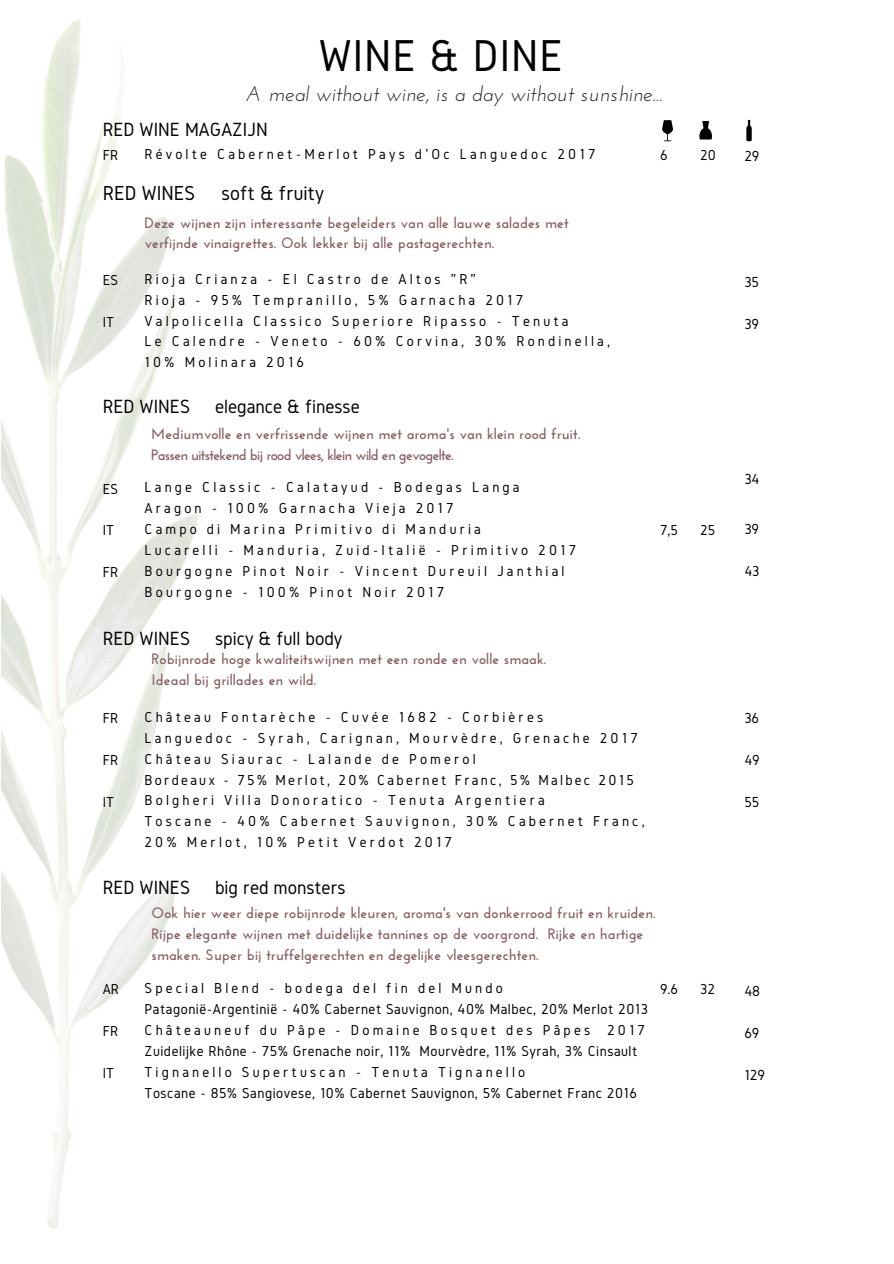
<style>
.page{position:relative;width:894px;height:1264px;background:#fff}
.page>*{position:absolute;margin:0;border:0;box-sizing:border-box;transform-origin:0 0}
.t1{font:46.35px "Gidole";letter-spacing:.02em;color:#000}
.t2{font:italic 21px "Josefin Sans";color:#222}
.t3{font:21px "Gidole";color:#000}
.t4{font:19.8px "Gidole";color:#000}
.t5{font:15.15px "Gidole";color:#000}
.t6{font:15px/20.9px "Gidole";letter-spacing:.21em;color:#000}
.t7{font:700 15px/20.9px "Josefin Sans";letter-spacing:.01em;color:#855c5f}
.t8{font:15px/20.9px "Gidole";letter-spacing:.035em;color:#000}
</style>
<div class="page">
<svg style="left:662px;top:120px;width:10px;height:21px"></svg>
<svg style="left:746px;top:120px;width:5px;height:21px"></svg>
<svg style="left:699px;top:121px;width:12px;height:18px"></svg>
<img style="left:2px;top:19px;width:197px;height:1210px">
<h1 class="t1" style="left:319px;top:31px;width:245px">WINE &amp; DINE</h1>
<h2 class="t2" style="left:246px;top:85px;width:418px">A meal without wine, is a day without sunshine...</h2>
<h3 class="t4" style="left:103px;top:118px;width:166px">RED WINE MAGAZIJN</h3>
<p class="t6" style="left:103px;top:144px;width:17px">FR</p>
<p class="t6" style="left:144px;top:143px;width:452px">Révolte Cabernet-Merlot Pays d'Oc Languedoc 2017</p>
<h2 class="t3" style="left:103px;top:182px;width:94px">RED WINES</h2>
<h2 class="t3" style="left:221px;top:182px;width:104px">soft &amp; fruity</h2>
<p class="t6" style="left:103px;top:269px;width:17px">ES</p>
<p class="t6" style="left:103px;top:311px;width:13px">IT</p>
<p class="t7" style="left:144px;top:213px;width:425px">Deze wijnen zijn interessante begeleiders van alle lauwe salades met verfijnde vinaigrettes. Ook lekker bij alle pastagerechten.</p>
<p class="t6" style="left:144px;top:268px;width:467px">Rioja Crianza - El Castro de Altos "R"<br>Rioja - 95% Tempranillo, 5% Garnacha 2017<br>Valpolicella Classico Superiore Ripasso - Tenuta<br>Le Calendre - Veneto - 60% Corvina, 30% Rondinella, 10% Molinara 2016</p>
<h3 class="t4" style="left:103px;top:395px;width:258px">RED WINES elegance &amp; finesse</h3>
<p class="t6" style="left:103px;top:478px;width:17px">ES</p>
<p class="t6" style="left:103px;top:519px;width:13px">IT</p>
<p class="t6" style="left:103px;top:561px;width:17px">FR</p>
<p class="t7" style="left:151px;top:425px;width:430px">Mediumvolle en verfrissende wijnen met aroma's van klein rood fruit.<br>Passen uitstekend bij rood vlees, klein wild en gevogelte.</p>
<p class="t6" style="left:144px;top:477px;width:433px">Lange Classic - Calatayud - Bodegas Langa Aragon - 100% Garnacha Vieja 2017<br>Campo di Marina Primitivo di Manduria<br>Lucarelli - Manduria, Zuid-Italië - Primitivo 2017<br>Bourgogne Pinot Noir - Vincent Dureuil Janthial Bourgogne - 100% Pinot Noir 2017</p>
<h3 class="t4" style="left:103px;top:627px;width:241px">RED WINES spicy &amp; full body</h3>
<p class="t6" style="left:103px;top:707px;width:17px">FR</p>
<p class="t6" style="left:103px;top:749px;width:17px">FR</p>
<p class="t6" style="left:103px;top:791px;width:13px">IT</p>
<p class="t7" style="left:151px;top:650px;width:396px">Robijnrode hoge kwaliteitswijnen met een ronde en volle smaak.<br>Ideaal bij grillades en wild.</p>
<p class="t6" style="left:144px;top:706px;width:501px">Château Fontarèche - Cuvée 1682 - Corbières<br>Languedoc - Syrah, Carignan, Mourvèdre, Grenache 2017<br>Château Siaurac - Lalande de Pomerol<br>Bordeaux - 75% Merlot, 20% Cabernet Franc, 5% Malbec 2015<br>Bolgheri Villa Donoratico - Tenuta Argentiera<br>Toscane - 40% Cabernet Sauvignon, 30% Cabernet Franc, 20% Merlot, 10% Petit Verdot 2017</p>
<h3 class="t4" style="left:103px;top:876px;width:244px">RED WINES big red monsters</h3>
<p class="t6" style="left:660px;top:144px;width:9px">6</p>
<p class="t6" style="left:660px;top:519px;width:19px">7,5</p>
<p class="t6" style="left:103px;top:978px;width:18px">AR</p>
<p class="t6" style="left:103px;top:1020px;width:17px">FR</p>
<p class="t6" style="left:103px;top:1062px;width:13px">IT</p>
<p class="t7" style="left:151px;top:904px;width:505px">Ook hier weer diepe robijnrode kleuren, aroma's van donkerrood fruit en kruiden.<br>Rijpe elegante wijnen met duidelijke tannines op de voorgrond. Rijke en hartige smaken. Super bij truffelgerechten en degelijke vleesgerechten.</p>
<p class="t8" style="left:144px;top:977px;width:505px">Special Blend - bodega del fin del Mundo<br>Patagonië-Argentinië - 40% Cabernet Sauvignon, 40% Malbec, 20% Merlot 2013<br>Châteauneuf du Pâpe - Domaine Bosquet des Pâpes 2017<br>Zuidelijke Rhône - 75% Grenache noir, 11% Mourvèdre, 11% Syrah, 3% Cinsault Tignanello Supertuscan - Tenuta Tignanello<br>Toscane - 85% Sangiovese, 10% Cabernet Sauvignon, 5% Cabernet Franc 2016</p>
<p class="t6" style="left:660px;top:978px;width:20px">9.6</p>
<p class="t6" style="left:700px;top:144px;width:17px">20</p>
<p class="t6" style="left:700px;top:519px;width:16px">25</p>
<p class="t6" style="left:700px;top:978px;width:16px">32</p>
<p class="t5" style="left:744px;top:147px;width:17px">29</p>
<p class="t5" style="left:744px;top:273px;width:16px">35</p>
<p class="t5" style="left:744px;top:315px;width:16px">39</p>
<p class="t5" style="left:744px;top:470px;width:17px">34</p>
<p class="t5" style="left:744px;top:521px;width:16px">39</p>
<p class="t5" style="left:744px;top:563px;width:17px">43</p>
<p class="t5" style="left:744px;top:710px;width:16px">36</p>
<p class="t5" style="left:744px;top:752px;width:17px">49</p>
<p class="t5" style="left:744px;top:794px;width:16px">55</p>
<p class="t5" style="left:744px;top:983px;width:17px">48</p>
<p class="t5" style="left:744px;top:1024px;width:17px">69</p>
<p class="t5" style="left:744px;top:1066px;width:22px">129</p>
</div>
